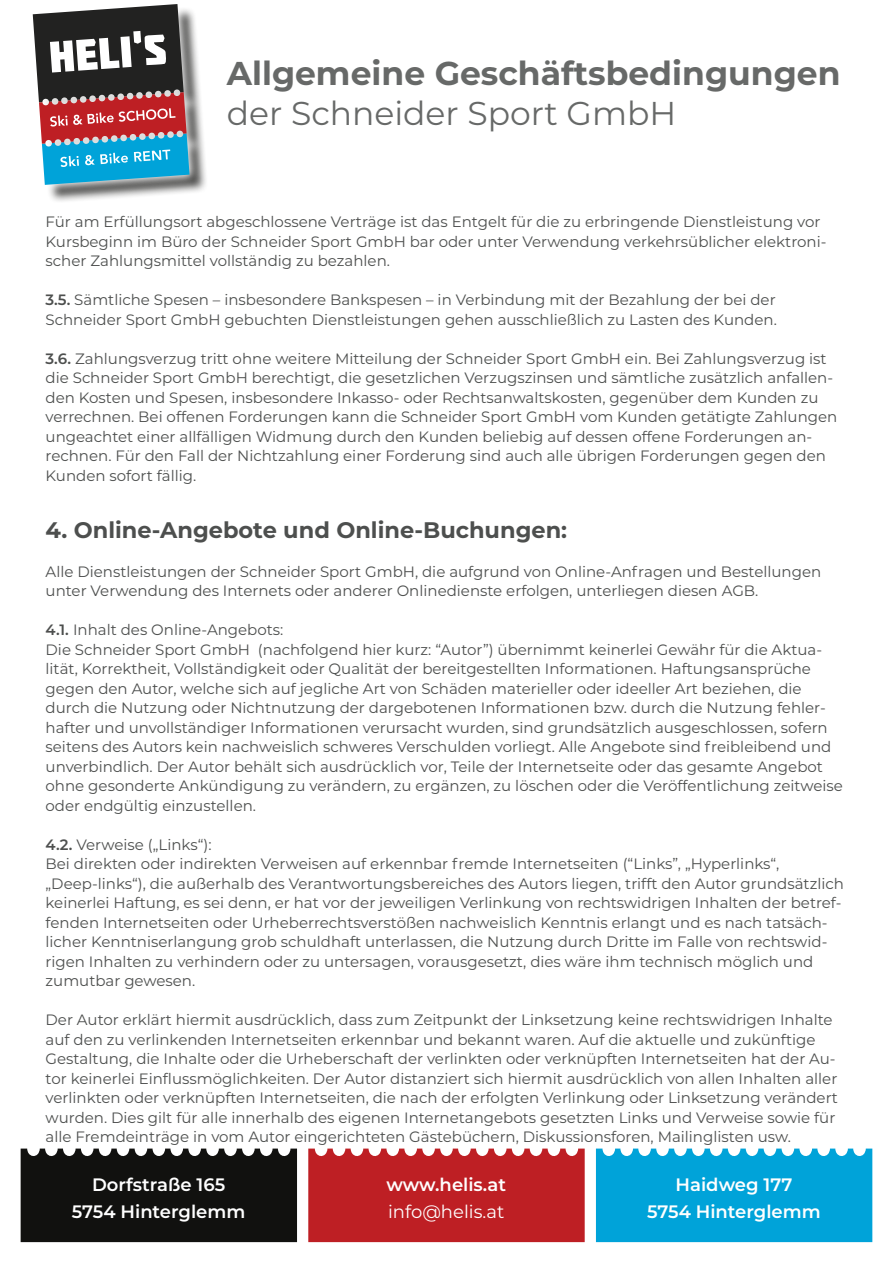
<style>
.page{position:relative;width:893px;height:1263px;background:#fff}
.page>*{position:absolute;margin:0;border:0;box-sizing:border-box;transform-origin:0 0}
.t1{font:700 33px "Montserrat";color:#676968}
.t2{font:33px "Montserrat";color:#676968}
.t3{font:700 22.5px "Montserrat";color:#4d4f4e}
.t4{font:600 18px/27px "Montserrat";color:#fff;text-align:center}
.t5{font:18px/27px "Montserrat";color:#fff}
.t6{font:300 18px "Montserrat";letter-spacing:.03em;color:#fff}
.t7{font:15px/19.5px "Montserrat";color:#4d4f4e}
.s1{font-weight:600}
</style>
<div class="page">
<div style="left:36px;top:7px;width:172px;height:196px;background:#11110f;opacity:.75"></div>
<div style="left:23px;top:0;width:180px;height:198px;background:#fff;opacity:.75"></div>
<div style="left:33px;top:4px;width:163px;height:188px;background:#fff;opacity:.75"></div>
<svg style="left:33px;top:4px;width:157px;height:181px;background:#6b6e79"></svg>
<div style="left:596px;top:1148px;width:276px;height:94px;background:#00a3d9"></div>
<div style="left:308px;top:1148px;width:277px;height:94px;background:#be1f24"></div>
<div style="left:21px;top:1148px;width:276px;height:94px;background:#11110f"></div>
<p class="t1" style="left:227px;top:50px;width:615px">Allgemeine Geschäftsbedingungen</p>
<p class="t2" style="left:227px;top:90px;width:451px">der Schneider Sport GmbH</p>
<p class="t7" style="left:46px;top:212px;width:782px">Für am Erfüllungsort abgeschlossene Verträge ist das Entgelt für die zu erbringende Dienstleistung vor<br>Kursbeginn im Büro der Schneider Sport GmbH bar oder unter Verwendung verkehrsüblicher elektroni&shy;scher Zahlungsmittel vollständig zu bezahlen.</p>
<p class="t7" style="left:46px;top:290px;width:733px"><span class="s1">3.5.</span> Sämtliche Spesen – insbesondere Bankspesen – in Verbindung mit der Bezahlung der bei der<br>Schneider Sport GmbH gebuchten Dienstleistungen gehen ausschließlich zu Lasten des Kunden.</p>
<p class="t7" style="left:46px;top:348px;width:793px"><span class="s1">3.6.</span> Zahlungsverzug tritt ohne weitere Mitteilung der Schneider Sport GmbH ein. Bei Zahlungsverzug ist die Schneider Sport GmbH berechtigt, die gesetzlichen Verzugszinsen und sämtliche zusätzlich anfallen&shy;den Kosten und Spesen, insbesondere Inkasso- oder Rechtsanwaltskosten, gegenüber dem Kunden zu verrechnen. Bei offenen Forderungen kann die Schneider Sport GmbH vom Kunden getätigte Zahlungen ungeachtet einer allfälligen Widmung durch den Kunden beliebig auf dessen offene Forderungen an&shy;rechnen. Für den Fall der Nichtzahlung einer Forderung sind auch alle übrigen Forderungen gegen den Kunden sofort fällig.</p>
<p class="t3" style="left:46px;top:513px;width:523px">4. Online-Angebote und Online-Buchungen:</p>
<p class="t7" style="left:46px;top:561px;width:777px">Alle Dienstleistungen der Schneider Sport GmbH, die aufgrund von Online-Anfragen und Bestellungen unter Verwendung des Internets oder anderer Onlinedienste erfolgen, unterliegen diesen AGB.</p>
<p class="t7" style="left:46px;top:620px;width:239px"><span class="s1">4.1.</span> Inhalt des Online-Angebots:</p>
<p class="t7" style="left:46px;top:639px;width:799px">Die Schneider Sport GmbH (nachfolgend hier kurz: “Autor”) übernimmt keinerlei Gewähr für die Aktua&shy;lität, Korrektheit, Vollständigkeit oder Qualität der bereitgestellten Informationen. Haftungsansprüche gegen den Autor, welche sich auf jegliche Art von Schäden materieller oder ideeller Art beziehen, die durch die Nutzung oder Nichtnutzung der dargebotenen Informationen bzw. durch die Nutzung fehler&shy;hafter und unvollständiger Informationen verursacht wurden, sind grundsätzlich ausgeschlossen, sofern seitens des Autors kein nachweislich schweres Verschulden vorliegt. Alle Angebote sind freibleibend und unverbindlich. Der Autor behält sich ausdrücklich vor, Teile der Internetseite oder das gesamte Angebot ohne gesonderte Ankündigung zu verändern, zu ergänzen, zu löschen oder die Veröffentlichung zeitweise oder endgültig einzustellen.</p>
<p class="t7" style="left:46px;top:834px;width:167px"><span class="s1">4.2.</span> Verweise („Links“):</p>
<p class="t7" style="left:46px;top:854px;width:735px">Bei direkten oder indirekten Verweisen auf erkennbar fremde Internetseiten (“Links”, „Hyperlinks“,</p>
<p class="t7" style="left:46px;top:873px;width:800px">„Deep-links“), die außerhalb des Verantwortungsbereiches des Autors liegen, trifft den Autor grundsätzlich keinerlei Haftung, es sei denn, er hat vor der jeweiligen Verlinkung von rechtswidrigen Inhalten der betref&shy;fenden Internetseiten oder Urheberrechtsverstößen nachweislich Kenntnis erlangt und es nach tatsäch&shy;licher Kenntniserlangung grob schuldhaft unterlassen, die Nutzung durch Dritte im Falle von rechtswid&shy;rigen Inhalten zu verhindern oder zu untersagen, vorausgesetzt, dies wäre ihm technisch möglich und zumutbar gewesen.</p>
<p class="t7" style="left:46px;top:1010px;width:794px">Der Autor erklärt hiermit ausdrücklich, dass zum Zeitpunkt der Linksetzung keine rechtswidrigen Inhalte auf den zu verlinkenden Internetseiten erkennbar und bekannt waren. Auf die aktuelle und zukünftige Gestaltung, die Inhalte oder die Urheberschaft der verlinkten oder verknüpften Internetseiten hat der Au&shy;tor keinerlei Einflussmöglichkeiten. Der Autor distanziert sich hiermit ausdrücklich von allen Inhalten aller verlinkten oder verknüpften Internetseiten, die nach der erfolgten Verlinkung oder Linksetzung verändert wurden. Dies gilt für alle innerhalb des eigenen Internetangebots gesetzten Links und Verweise sowie für alle Fremdeinträge in vom Autor eingerichteten Gästebüchern, Diskussionsforen, Mailinglisten usw.</p>
<p class="t4" style="left:647px;top:1170px;width:175px">Haidweg 177<br>5754 Hinterglemm</p>
<p class="t5" style="left:387px;top:1170px;width:121px"><span class="s1">www.helis.at </span>info@helis.at</p>
<p class="t4" style="left:72px;top:1170px;width:175px">Dorfstraße 165<br>5754 Hinterglemm</p>
<p class="t6" style="left:656px;top:1194px;width:119px">Haidweg 177</p>
</div>
